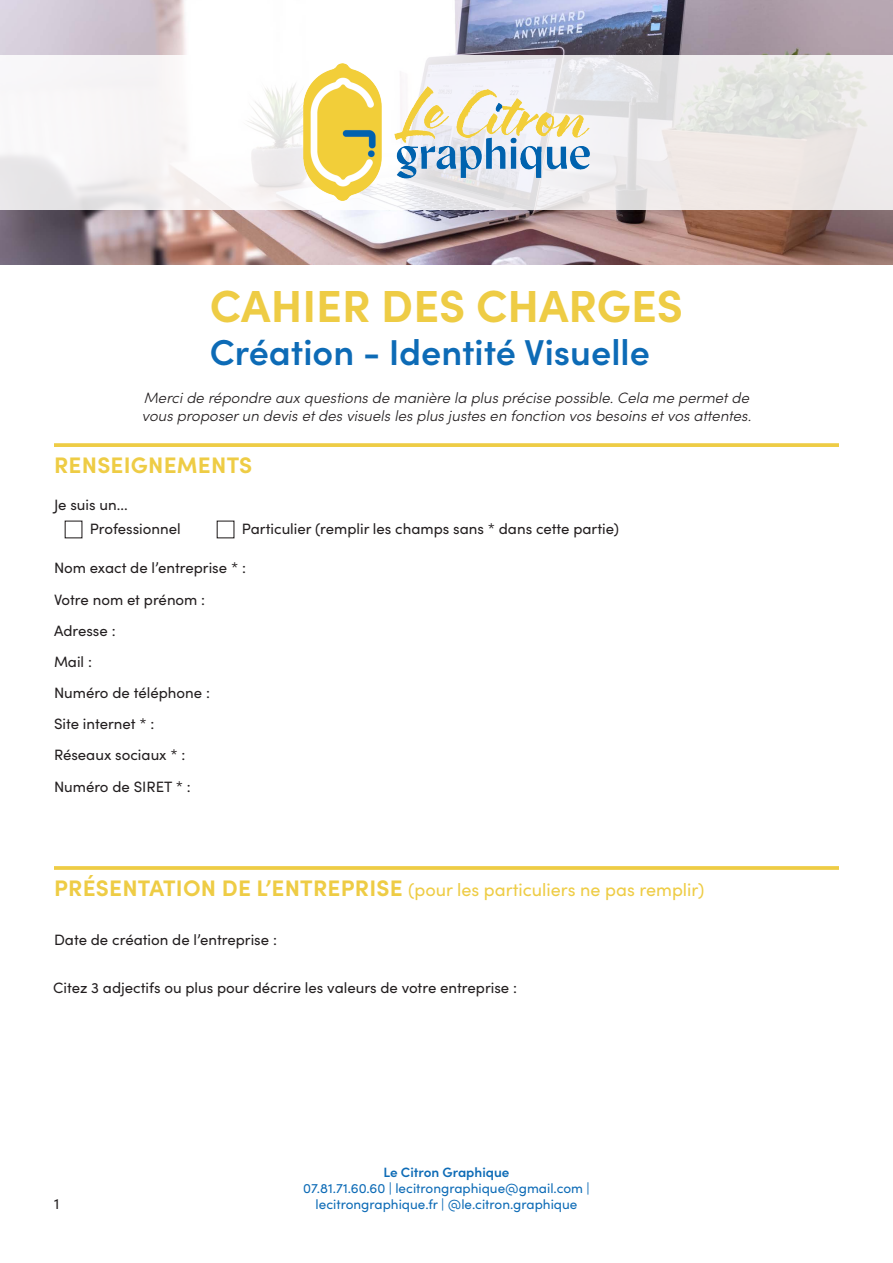
<style>
.page{position:relative;width:893px;height:1263px;background:#fff}
.page>*{position:absolute;margin:0;border:0;box-sizing:border-box;transform-origin:0 0}
.t1{font:700 45px "Sofia Pro";color:#eecc45}
.t2{font:600 36px "Sofia Pro";color:#0d6bb6}
.t3{font:700 22.5px "Sofia Pro";letter-spacing:.01em;color:#eecc45}
.t4{font:18px "Sofia Pro";color:#eecc45}
.t5{font:15px "Sofia Pro";color:#231f20}
.t6{font:italic 300 15px/18px "Sofia Pro";color:#231f20}
.t7{font:13.5px/16.2px "Sofia Pro";color:#0d6bb6;text-align:center}
.t8{font:600 13.5px "Sofia Pro";color:#0d6bb6}
.s1{font-weight:700;font-size:22.5px}
</style>
<div class="page">
<img style="left:0;top:0;width:893px;height:264px">
<svg style="left:0;top:55px;width:893px;height:154px"></svg>
<img style="left:304px;top:64px;width:289px;height:136px">
<svg style="left:54px;top:443px;width:785px;height:4px;background:#eecf50"></svg>
<svg style="left:54px;top:866px;width:785px;height:4px;background:#efcf50"></svg>
<p class="t1" style="left:210px;top:271px;width:475px">CAHIER DES CHARGES</p>
<p class="t2" style="left:210px;top:325px;width:441px">Création - Identité Visuelle</p>
<p class="t6" style="left:142px;top:388px;width:611px">Merci de répondre aux questions de manière la plus précise possible. Cela me permet de vous proposer un devis et des visuels les plus justes en fonction vos besoins et vos attentes.</p>
<p class="t3" style="left:54px;top:448px;width:200px">RENSEIGNEMENTS</p>
<p class="t5" style="left:54px;top:494px;width:75px">Je suis un...</p>
<p class="t5" style="left:90px;top:518px;width:92px">Professionnel</p>
<p class="t5" style="left:242px;top:518px;width:379px">Particulier (remplir les champs sans * dans cette partie)</p>
<p class="t5" style="left:54px;top:557px;width:194px">Nom exact de l’entreprise * :</p>
<p class="t5" style="left:54px;top:588px;width:153px">Votre nom et prénom :</p>
<p class="t5" style="left:54px;top:619px;width:63px">Adresse :</p>
<p class="t5" style="left:54px;top:651px;width:39px">Mail :</p>
<p class="t5" style="left:54px;top:682px;width:157px">Numéro de téléphone :</p>
<p class="t5" style="left:54px;top:713px;width:102px">Site internet * :</p>
<p class="t5" style="left:54px;top:744px;width:133px">Réseaux sociaux * :</p>
<p class="t5" style="left:54px;top:775px;width:138px">Numéro de SIRET * :</p>
<p class="t4" style="left:54px;top:877px;width:652px"><span class="s1">PRÉSENTATION DE L’ENTREPRISE</span> (pour les particuliers ne pas remplir)</p>
<p class="t5" style="left:54px;top:928px;width:224px">Date de création de l’entreprise :</p>
<p class="t5" style="left:53px;top:977px;width:465px">Citez 3 adjectifs ou plus pour décrire les valeurs de votre entreprise :</p>
<p class="t5" style="left:54px;top:1193px;width:7px">1</p>
<p class="t8" style="left:383px;top:1162px;width:128px">Le Citron Graphique</p>
<p class="t7" style="left:303px;top:1179px;width:288px">07.81.71.60.60 | lecitrongraphique@gmail.com | lecitrongraphique.fr | @le.citron.graphique</p>
</div>
